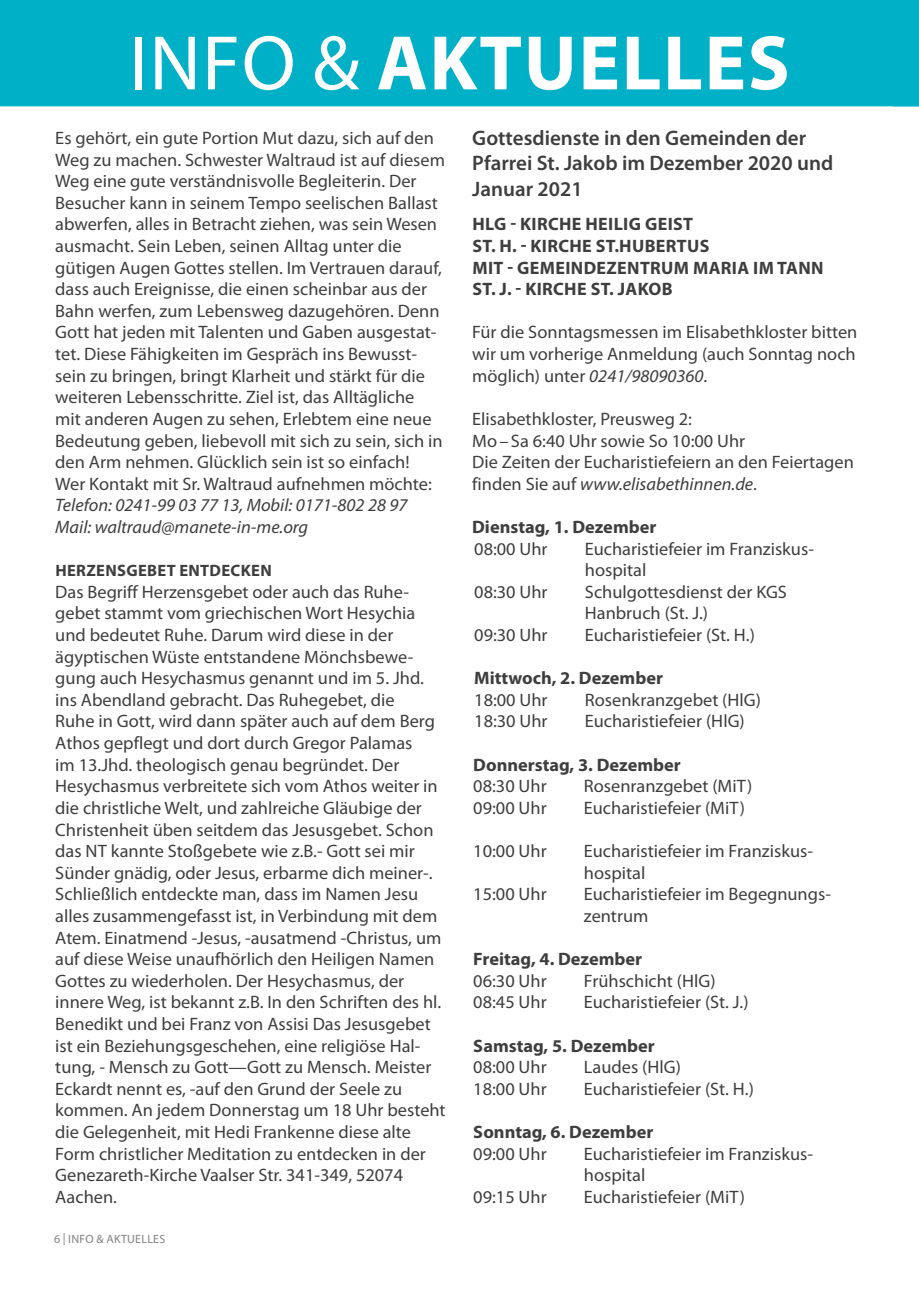
<style>
.page{position:relative;width:919px;height:1289px;background:#fff}
.page>*{position:absolute;margin:0;border:0;box-sizing:border-box;transform-origin:0 0}
.t1{font:700 78px "Myriad Pro";letter-spacing:.02em;color:#fff}
.Subhead{font:600 21px/25.2px "Myriad Pro";color:#3e3e3f}
.Fließtext{font:18px/21.6px "Myriad Pro";color:#3e3e3f}
.Gottesdienste_Tabell{font:18px/21.6px "Myriad Pro";color:#3e3e3f}
.Gottesdienste_Tabell-2{font:700 18px "Myriad Pro";color:#3e3e3f}
.Gottesdienst_Termine{font:700 18px "Myriad Pro";letter-spacing:.02em;color:#3e3e3f}
.Fließtext-2{font:italic 18px "Myriad Pro";color:#3e3e3f}
.Fließtext-3{font:700 18px "Myriad Pro";color:#3e3e3f}
.Artikel_-_Thema{font:700 16.5px "Myriad Pro";letter-spacing:.02em;color:#3e3e3f}
.t2{font:12px "Myriad Pro";letter-spacing:.02em;color:#808285}
.s1{font-weight:400}
.s2{font-style:italic}
</style>
<div class="page">
<div style="left:0;top:0;width:918px;height:106px;background:#00b0c7"></div>
<h1 class="t1" style="left:129px;top:12px;width:662px"><span class="s1">INFO &amp;</span> AKTUELLES</h1>
<p class="Fließtext" style="left:55px;top:127px;width:391px">Es gehört, ein gute Portion Mut dazu, sich auf den Weg zu machen. Schwester Waltraud ist auf diesem Weg eine gute verständnisvolle Begleiterin. Der Besucher kann in seinem Tempo seelischen Ballast abwerfen, alles in Betracht ziehen, was sein Wesen ausmacht. Sein Leben, seinen Alltag unter die gütigen Augen Gottes stellen. Im Vertrauen darauf, dass auch Ereignisse, die einen scheinbar aus der Bahn werfen, zum Lebensweg dazugehören. Denn Gott hat jeden mit Talenten und Gaben ausgestat&shy;tet. Diese Fähigkeiten im Gespräch ins Bewusst&shy;sein zu bringen, bringt Klarheit und stärkt für die weiteren Lebensschritte. Ziel ist, das Alltägliche<br>mit anderen Augen zu sehen, Erlebtem eine neue Bedeutung geben, liebevoll mit sich zu sein, sich in den Arm nehmen. Glücklich sein ist so einfach!</p>
<p class="Fließtext" style="left:55px;top:472px;width:378px">Wer Kontakt mit Sr. Waltraud aufnehmen möchte:</p>
<p class="Fließtext-2" style="left:55px;top:494px;width:353px">Telefon: 0241-99 03 77 13, Mobil: 0171-802 28 97</p>
<p class="Fließtext-2" style="left:55px;top:516px;width:254px">Mail: waltraud@manete-in-me.org</p>
<p class="Artikel_-_Thema" style="left:55px;top:560px;width:218px">HERZENSGEBET ENTDECKEN</p>
<p class="Fließtext" style="left:55px;top:580px;width:392px">Das Begriff Herzensgebet oder auch das Ruhe&shy;gebet stammt vom griechischen Wort Hesychia und bedeutet Ruhe. Darum wird diese in der ägyptischen Wüste entstandene Mönchsbewe&shy;gung auch Hesychasmus genannt und im 5. Jhd. ins Abendland gebracht. Das Ruhegebet, die<br>Ruhe in Gott, wird dann später auch auf dem Berg Athos gepflegt und dort durch Gregor Palamas<br>im 13.Jhd. theologisch genau begründet. Der Hesychasmus verbreitete sich vom Athos weiter in die christliche Welt, und zahlreiche Gläubige der Christenheit üben seitdem das Jesusgebet. Schon das NT kannte Stoßgebete wie z.B.- Gott sei mir Sünder gnädig, oder Jesus, erbarme dich meiner-.<br>Schließlich entdeckte man, dass im Namen Jesu alles zusammengefasst ist, in Verbindung mit dem Atem. Einatmend -Jesus, -ausatmend -Christus, um auf diese Weise unaufhörlich den Heiligen Namen Gottes zu wiederholen. Der Hesychasmus, der innere Weg, ist bekannt z.B. In den Schriften des hl.<br>Benedikt und bei Franz von Assisi Das Jesusgebet ist ein Beziehungsgeschehen, eine religiöse Hal&shy;tung, - Mensch zu Gott—Gott zu Mensch. Meister Eckardt nennt es, -auf den Grund der Seele zu kommen. An jedem Donnerstag um 18 Uhr besteht die Gelegenheit, mit Hedi Frankenne diese alte Form christlicher Meditation zu entdecken in der Genezareth-Kirche Vaalser Str. 341-349, 52074<br>Aachen.</p>
<p class="t2" style="left:54px;top:1231px;width:113px">6 | INFO &amp; AKTUELLES</p>
<p class="Subhead" style="left:472px;top:125px;width:362px">Gottesdienste in den Gemeinden der<br>Pfarrei St. Jakob im Dezember 2020 und<br>Januar 2021</p>
<p class="Gottesdienst_Termine" style="left:472px;top:213px;width:222px">HLG - KIRCHE HEILIG GEIST</p>
<p class="Gottesdienst_Termine" style="left:472px;top:234px;width:239px">ST. H. - KIRCHE ST.HUBERTUS</p>
<p class="Gottesdienst_Termine" style="left:472px;top:256px;width:352px">MIT - GEMEINDEZENTRUM MARIA IM TANN</p>
<p class="Gottesdienst_Termine" style="left:472px;top:277px;width:202px">ST. J. - KIRCHE ST. JAKOB</p>
<p class="Fließtext" style="left:472px;top:321px;width:386px;text-align:justify">Für die Sonntagsmessen im Elisabethkloster bitten wir um vorherige Anmeldung (auch Sonntag noch möglich) unter <span class="s2">0241/98090360</span>.</p>
<p class="Fließtext" style="left:472px;top:408px;width:221px">Elisabethkloster, Preusweg 2:</p>
<p class="Fließtext" style="left:472px;top:429px;width:274px">Mo–Sa 6:40 Uhr sowie So 10:00 Uhr</p>
<p class="Fließtext" style="left:472px;top:451px;width:383px">Die Zeiten der Eucharistiefeiern an den Feiertagen finden Sie auf <span class="s2">www.elisabethinnen.de</span>.</p>
<p class="Fließtext-3" style="left:472px;top:515px;width:186px">Dienstag, 1. Dezember</p>
<p class="Gottesdienste_Tabell" style="left:474px;top:537px;width:75px">08:00 Uhr</p>
<p class="Gottesdienste_Tabell" style="left:585px;top:537px;width:229px">Eucharistiefeier im Franziskus&shy;hospital</p>
<p class="Gottesdienste_Tabell" style="left:474px;top:580px;width:75px">08:30 Uhr</p>
<p class="Gottesdienste_Tabell" style="left:585px;top:580px;width:203px">Schulgottesdienst der KGS<br>Hanbruch (St. J.)</p>
<p class="Gottesdienste_Tabell" style="left:474px;top:624px;width:75px">09:30 Uhr</p>
<p class="Gottesdienste_Tabell" style="left:585px;top:624px;width:171px">Eucharistiefeier (St. H.)</p>
<p class="Gottesdienste_Tabell-2" style="left:474px;top:666px;width:190px">Mittwoch, 2. Dezember</p>
<p class="Gottesdienste_Tabell" style="left:474px;top:688px;width:75px">18:00 Uhr</p>
<p class="Gottesdienste_Tabell" style="left:585px;top:688px;width:178px">Rosenkranzgebet (HlG)</p>
<p class="Gottesdienste_Tabell" style="left:474px;top:710px;width:75px">18:30 Uhr</p>
<p class="Gottesdienste_Tabell" style="left:585px;top:710px;width:161px">Eucharistiefeier (HlG)</p>
<p class="Gottesdienste_Tabell-2" style="left:473px;top:753px;width:209px">Donnerstag, 3. Dezember</p>
<p class="Gottesdienste_Tabell" style="left:473px;top:775px;width:75px">08:30 Uhr</p>
<p class="Gottesdienste_Tabell" style="left:584px;top:775px;width:170px">Rosenranzgebet (MiT)</p>
<p class="Gottesdienste_Tabell" style="left:473px;top:796px;width:75px">09:00 Uhr</p>
<p class="Gottesdienste_Tabell" style="left:584px;top:796px;width:162px">Eucharistiefeier (MiT)</p>
<p class="Gottesdienste_Tabell" style="left:473px;top:840px;width:75px">10:00 Uhr</p>
<p class="Gottesdienste_Tabell" style="left:584px;top:840px;width:229px">Eucharistiefeier im Franziskus&shy;hospital</p>
<p class="Gottesdienste_Tabell" style="left:473px;top:883px;width:75px">15:00 Uhr</p>
<p class="Gottesdienste_Tabell" style="left:584px;top:883px;width:247px">Eucharistiefeier im Begegnungs&shy;zentrum</p>
<p class="Gottesdienste_Tabell-2" style="left:473px;top:947px;width:170px">Freitag, 4. Dezember</p>
<p class="Gottesdienste_Tabell" style="left:473px;top:969px;width:75px">06:30 Uhr</p>
<p class="Gottesdienste_Tabell" style="left:584px;top:969px;width:133px">Frühschicht (HlG)</p>
<p class="Gottesdienste_Tabell" style="left:473px;top:991px;width:75px">08:45 Uhr</p>
<p class="Gottesdienste_Tabell" style="left:584px;top:991px;width:166px">Eucharistiefeier (St. J.)</p>
<p class="Gottesdienste_Tabell-2" style="left:473px;top:1033px;width:183px">Samstag, 5. Dezember</p>
<p class="Gottesdienste_Tabell" style="left:473px;top:1056px;width:75px">08:00 Uhr</p>
<p class="Gottesdienste_Tabell" style="left:584px;top:1056px;width:98px">Laudes (HlG)</p>
<p class="Gottesdienste_Tabell" style="left:473px;top:1077px;width:75px">18:00 Uhr</p>
<p class="Gottesdienste_Tabell" style="left:584px;top:1077px;width:171px">Eucharistiefeier (St. H.)</p>
<p class="Gottesdienste_Tabell-2" style="left:473px;top:1120px;width:181px">Sonntag, 6. Dezember</p>
<p class="Gottesdienste_Tabell" style="left:473px;top:1142px;width:75px">09:00 Uhr</p>
<p class="Gottesdienste_Tabell" style="left:584px;top:1142px;width:229px">Eucharistiefeier im Franziskus&shy;hospital</p>
<p class="Gottesdienste_Tabell" style="left:473px;top:1185px;width:75px">09:15 Uhr</p>
<p class="Gottesdienste_Tabell" style="left:584px;top:1185px;width:162px">Eucharistiefeier (MiT)</p>
</div>
